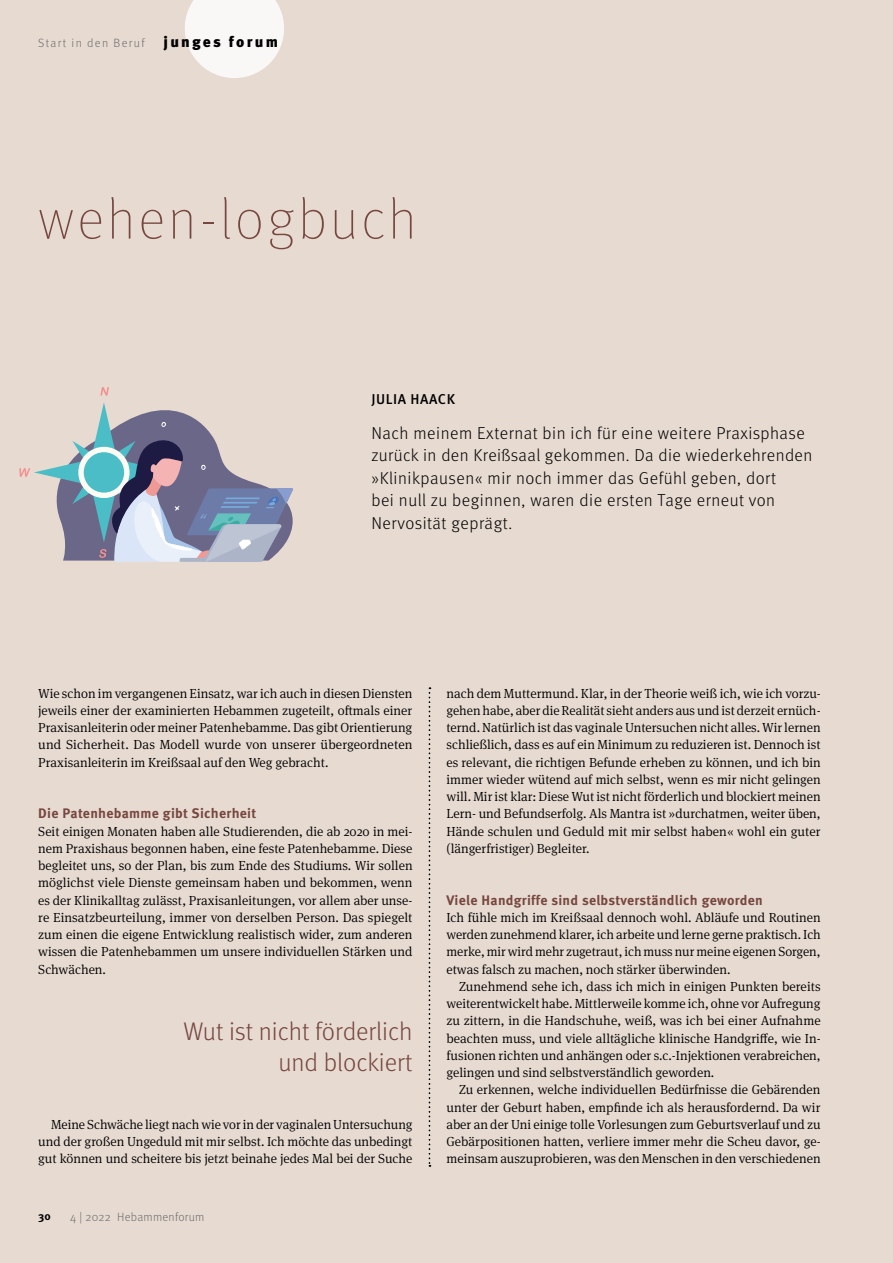
<style>
.page{position:relative;width:893px;height:1263px;background:#e7dad1}
.page>*{position:absolute;margin:0;border:0;box-sizing:border-box;transform-origin:0 0}
.t1{font:100 57px "Meta OT";letter-spacing:.06em;color:#76473f}
.t2{font:300 25.5px/31.5px "Meta OT";color:#76473f;text-align:right}
.t3{font:300 17.25px/22.5px "Meta OT";letter-spacing:.03em;color:#000}
.t4{font:900 15px "Meta OT";letter-spacing:.145em;color:#000}
.t5{font:500 14.25px "Meta OT";letter-spacing:.04em;color:#000}
.t6{font:700 13.8px "Meta OT";letter-spacing:.02em;color:#76473f}
.t7{font:300 13.2px/17.2px "Meta Serif OT";color:#000;text-align:justify}
.t8{font:300 12px "Meta OT";letter-spacing:.02em;color:#6e6e6e}
.t9{font:300 12px "Meta OT";letter-spacing:.11em;color:#6e6e6e}
.t10{font:700 11.25px "Meta OT";color:#000}
</style>
<div class="page">
<svg style="left:429px;top:687px;width:1px;height:479px"></svg>
<svg style="left:100px;top:387px;width:9px;height:9px"></svg>
<svg style="left:19px;top:402px;width:274px;height:160px"></svg>
<svg style="left:185px;top:0;width:99px;height:78px"></svg>
<p class="t9" style="left:38px;top:36px;width:108px">Start in den Beruf</p>
<p class="t4" style="left:163px;top:33px;width:116px">junges forum</p>
<h1 class="t1" style="left:38px;top:187px;width:379px">wehen-logbuch</h1>
<p class="t5" style="left:371px;top:391px;width:85px">JULIA HAACK</p>
<p class="t3" style="left:371px;top:422px;width:442px">Nach meinem Externat bin ich für eine weitere Praxisphase zurück in den Kreißsaal gekommen. Da die wiederkehrenden »Klinikpausen« mir noch immer das Gefühl geben, dort<br>bei null zu beginnen, waren die ersten Tage erneut von Nervosität geprägt.</p>
<p class="t7" style="left:38px;top:684px;width:376px">Wie schon im vergangenen Einsatz, war ich auch in diesen Diensten jeweils einer der examinierten Hebammen zugeteilt, oftmals einer Praxisanleiterin oder meiner Patenhebamme. Das gibt Orientierung und Sicherheit. Das Modell wurde von unserer übergeordneten Praxisanleiterin im Kreißsaal auf den Weg gebracht.</p>
<p class="t6" style="left:38px;top:805px;width:220px">Die Patenhebamme gibt Sicherheit</p>
<p class="t7" style="left:38px;top:822px;width:376px">Seit einigen Monaten haben alle Studierenden, die ab 2020 in mei&shy;nem Praxishaus begonnen haben, eine feste Patenhebamme. Diese begleitet uns, so der Plan, bis zum Ende des Studiums. Wir sollen möglichst viele Dienste gemeinsam haben und bekommen, wenn es der Klinikalltag zulässt, Praxisanleitungen, vor allem aber unse&shy;re Einsatzbeurteilung, immer von derselben Person. Das spiegelt zum einen die eigene Entwicklung realistisch wider, zum anderen wissen die Patenhebammen um unsere individuellen Stärken und Schwächen.</p>
<h2 class="t2" style="left:184px;top:1016px;width:231px">Wut ist nicht förderlich und blockiert</h2>
<p class="t7" style="left:38px;top:1116px;width:376px;text-indent:13px">Meine Schwäche liegt nach wie vor in der vaginalen Untersuchung und der großen Ungeduld mit mir selbst. Ich möchte das unbedingt gut können und scheitere bis jetzt beinahe jedes Mal bei der Suche</p>
<p class="t10" style="left:38px;top:1209px;width:14px">30</p>
<p class="t8" style="left:70px;top:1210px;width:136px">4 | 2022 Hebammenforum</p>
<p class="t7" style="left:446px;top:684px;width:376px">nach dem Muttermund. Klar, in der Theorie weiß ich, wie ich vorzu&shy;gehen habe, aber die Realität sieht anders aus und ist derzeit ernüch&shy;ternd. Natürlich ist das vaginale Untersuchen nicht alles. Wir lernen schließlich, dass es auf ein Minimum zu reduzieren ist. Dennoch ist es relevant, die richtigen Befunde erheben zu können, und ich bin immer wieder wütend auf mich selbst, wenn es mir nicht gelingen will. Mir ist klar: Diese Wut ist nicht förderlich und blockiert meinen Lern- und Befundserfolg. Als Mantra ist »durchatmen, weiter üben, Hände schulen und Geduld mit mir selbst haben« wohl ein guter (längerfristiger) Begleiter.</p>
<p class="t6" style="left:446px;top:891px;width:318px">Viele Handgriffe sind selbstverständlich geworden</p>
<p class="t7" style="left:446px;top:909px;width:376px">Ich fühle mich im Kreißsaal dennoch wohl. Abläufe und Routinen werden zunehmend klarer, ich arbeite und lerne gerne praktisch. Ich merke, mir wird mehr zugetraut, ich muss nur meine eigenen Sorgen, etwas falsch zu machen, noch stärker überwinden.</p>
<p class="t7" style="left:446px;top:978px;width:376px;text-indent:13px">Zunehmend sehe ich, dass ich mich in einigen Punkten bereits weiterentwickelt habe. Mittlerweile komme ich, ohne vor Aufregung zu zittern, in die Handschuhe, weiß, was ich bei einer Aufnahme beachten muss, und viele alltägliche klinische Handgriffe, wie In&shy;fusionen richten und anhängen oder s.c.-Injektionen verabreichen, gelingen und sind selbstverständlich geworden.</p>
<p class="t7" style="left:446px;top:1081px;width:376px;text-indent:13px">Zu erkennen, welche individuellen Bedürfnisse die Gebärenden unter der Geburt haben, empfinde ich als herausfordernd. Da wir aber an der Uni einige tolle Vorlesungen zum Geburtsverlauf und zu Gebärpositionen hatten, verliere immer mehr die Scheu davor, ge&shy;meinsam auszuprobieren, was den Menschen in den verschiedenen</p>
</div>
